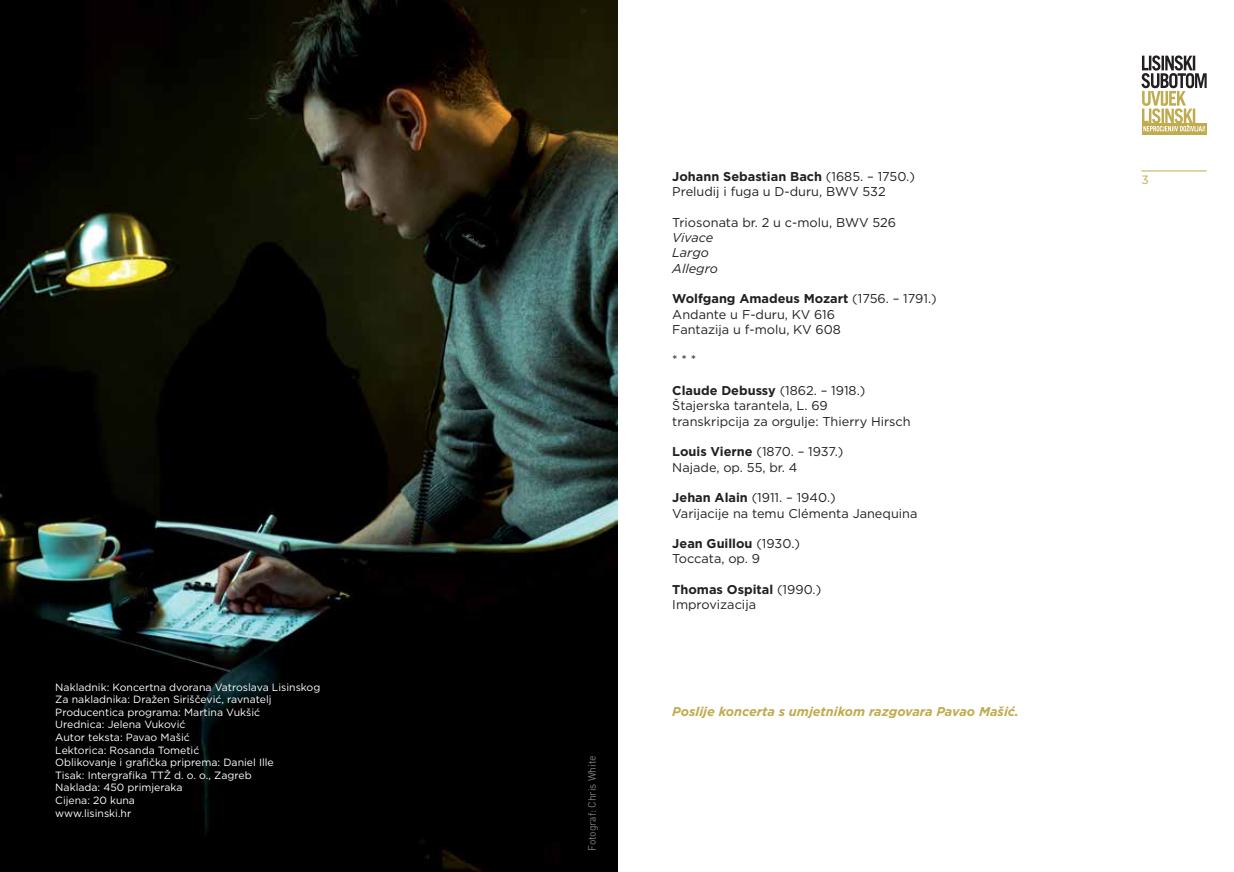
<style>
.page{position:relative;width:1234px;height:872px;background:#fff}
.page>*{position:absolute;margin:0;border:0;box-sizing:border-box;transform-origin:0 0}
.t1{font:12.75px/15.3px "Gotham";color:#231f20}
.t2{font:italic 700 12.75px "Gotham";color:#c0ab4e}
.t3{font:700 12.75px "Gotham";color:#231f20}
.t4{font:italic 12.75px/15.3px "Gotham";color:#231f20}
.t5{font:12px "Gotham";color:#c0ab4e}
.t6{font:10.5px/12.6px "Gotham";color:#fff}
.t7{font:10.5px "DIN";letter-spacing:-.01em;color:#808285}
.s1{font-weight:400}
.s2{font-weight:700}
</style>
<div class="page">
<svg style="left:1142px;top:131px;width:64px;height:4px"></svg>
<svg style="left:1141px;top:55px;width:65px;height:76px"></svg>
<hr style="left:1141px;top:171px;width:65px;height:1px;background:#c0ab4e">
<img style="left:0;top:0;width:617px;height:872px">
<p class="t6" style="left:55px;top:680px;width:266px">Nakladnik: Koncertna dvorana Vatroslava Lisinskog Za nakladnika: Dražen Siriščević, ravnatelj Producentica programa: Martina Vukšić<br>Urednica: Jelena Vuković<br>Autor teksta: Pavao Mašić<br>Lektorica: Rosanda Tometić<br>Oblikovanje i grafička priprema: Daniel Ille<br>Tisak: Intergrafika TTŽ d. o. o., Zagreb<br>Naklada: 450 primjeraka<br>Cijena: 20 kuna<br>www.lisinski.hr</p>
<p class="t7" style="left:585px;top:850px;width:97px;rotate:-90deg">Fotograf: Chris White</p>
<p class="t3" style="left:672px;top:168px;width:244px">Johann Sebastian Bach <span class="s1">(1685. – 1750.)</span></p>
<p class="t5" style="left:1141px;top:172px;width:9px">3</p>
<p class="t1" style="left:672px;top:184px;width:215px">Preludij i fuga u D-duru, BWV 532</p>
<p class="t1" style="left:672px;top:214px;width:225px">Triosonata br. 2 u c-molu, BWV 526</p>
<p class="t4" style="left:672px;top:229px;width:47px">Vivace<br>Largo<br>Allegro</p>
<p class="t1" style="left:672px;top:291px;width:266px"><span class="s2">Wolfgang Amadeus Mozart</span> (1756. – 1791.)<br>Andante u F-duru, KV 616<br>Fantazija u f-molu, KV 608</p>
<p class="t1" style="left:672px;top:352px;width:26px">* * *</p>
<p class="t1" style="left:672px;top:382px;width:240px"><span class="s2">Claude Debussy</span> (1862. – 1918.)<br>Štajerska tarantela, L. 69<br>transkripcija za orgulje: Thierry Hirsch</p>
<p class="t1" style="left:672px;top:444px;width:173px"><span class="s2">Louis Vierne</span> (1870. – 1937.)<br>Najade, op. 55, br. 4</p>
<p class="t1" style="left:672px;top:490px;width:246px"><span class="s2">Jehan Alain</span> (1911. – 1940.)<br>Varijacije na temu Clémenta Janequina</p>
<p class="t1" style="left:672px;top:535px;width:129px"><span class="s2">Jean Guillou</span> (1930.)<br>Toccata, op. 9</p>
<p class="t1" style="left:672px;top:581px;width:150px"><span class="s2">Thomas Ospital</span> (1990.)<br>Improvizacija</p>
<p class="t2" style="left:672px;top:703px;width:348px">Poslije koncerta s umjetnikom razgovara Pavao Mašić.</p>
</div>
